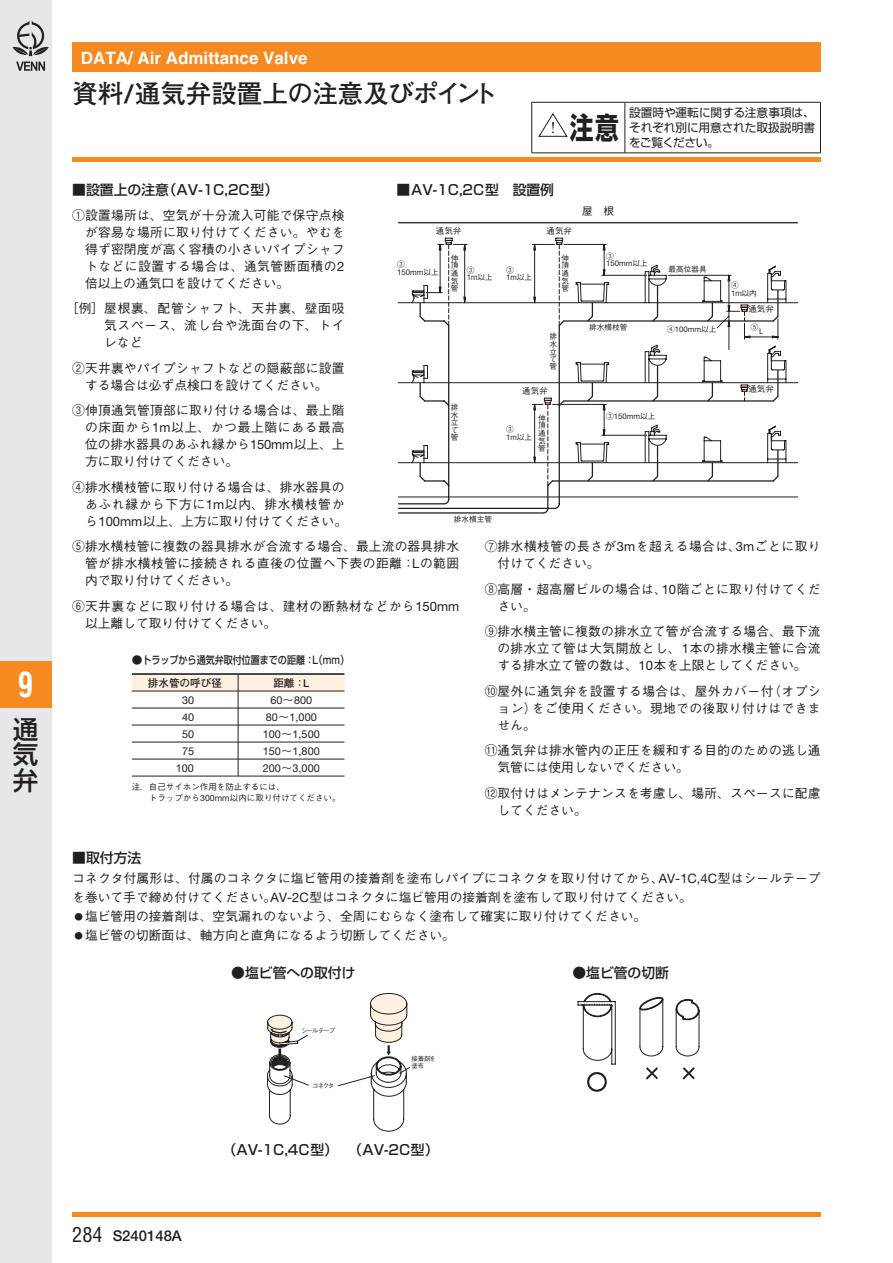
<style>
.page{position:relative;width:893px;height:1263px;background:#fff}
.page>*{position:absolute;margin:0;border:0;box-sizing:border-box;transform-origin:0 0}
.t1{font:700 condensed 34.05px "Helvetica";color:#fff;scale:.9 1}
.t2{font:700 29.7px "Shin Go Pro";color:#231f20;scale:.8 1}
.t3{font:700 25.5px "Futo Go B101 Pro";color:#231f20}
.t4{font:500 25.5px/25.5px "Shin Go Pro";color:#231f20;text-align:justify}
.t5{font:700 16.95px "Helvetica";color:#fff}
.t6{font:500 14.85px "Helvetica Neue";color:#231f20}
.t7{font:500 13.8px "Shin Go Pro";color:#231f20}
.t8{font:500 12.75px/17px "Gothic BBB Pro";letter-spacing:.015em;color:#231f20;text-align:justify}
.t9{font:500 12.75px/17px "Gothic BBB Pro";letter-spacing:.035em;color:#231f20}
.t10{font:500 12.75px/17px "Gothic BBB Pro";letter-spacing:.04em;color:#231f20}
.t11{font:11.7px/14.9px "Shin Go Pro";letter-spacing:-.005em;color:#231f20;text-align:justify}
.t12{font:10.8px/17px "Helvetica Neue";color:#231f20;text-align:center}
.t13{font:500 10.65px "Shin Go Pro";color:#231f20}
.t14{font:700 10.65px "Futo Go B101 Pro";color:#231f20}
.t15{font:10.65px "Gothic BBB Pro Medium 90 pv RKSJ H";color:#231f20}
.t16{font:500 8.55px/10.6px "Gothic BBB Pro";color:#231f20}
.t17{font:8.55px "Gothic BBB Pro Medium 90 pv RKSJ H";color:#231f20}
.t18{font:7.8px "Helvetica Neue";color:#231f20}
.t19{font:7.65px/7.6px "Gothic BBB Pro Medium 90 pv RKSJ H";color:#231f20}
.t20{font:7.65px/7.6px "Gothic BBB Pro Medium 90 pv RKSJ V";color:#231f20;text-align:justify}
.t21{font:6.45px/7.6px "Gothic BBB Pro Medium 90 pv RKSJ H";letter-spacing:-.135em;color:#231f20}
.s1{font-family:"Helvetica Neue";font-weight:500}
.s2{font-family:"Helvetica Neue";font-weight:400;font-size:13.05px}
.s3{font-family:"Gothic BBB Pro Medium 90 pv RKSJ H";font-size:7.65px}
.s4{font-family:"Helvetica Neue";font-size:7.8px}
.s5{font-family:"Gothic BBB Pro";font-weight:500;font-size:10.65px}
.s6{font-family:"Helvetica Neue";font-weight:400;font-size:8.7px}
.s7{font-size:8.55px}
.s8{font-family:"Helvetica";font-weight:400;font-stretch:condensed;font-size:20.25px}
</style>
<div class="page">
<div style="left:0;top:0;width:51px;height:1263px;background:#e6e7e9"></div>
<hr style="left:72px;top:1212px;width:749px;height:4px;background:#f6891f">
<div style="left:72px;top:157px;width:749px;height:5px;background:#f6891f"></div>
<div style="left:72px;top:43px;width:749px;height:29px;background:#f6891f"></div>
<svg style="left:16px;top:62px;width:29px;height:9px"></svg>
<svg style="left:13px;top:20px;width:36px;height:36px"></svg>
<div style="left:0;top:661px;width:51px;height:47px;background:#f6891f"></div>
<hr style="left:531px;top:102px;width:94px;height:1px;background:#231f20">
<hr style="left:531px;top:102px;width:1px;height:51px;background:#231f20">
<hr style="left:625px;top:102px;width:196px;height:1px;background:#231f20">
<hr style="left:625px;top:102px;width:1px;height:51px;background:#231f20">
<hr style="left:820px;top:102px;width:1px;height:51px;background:#231f20">
<hr style="left:531px;top:153px;width:94px;height:1px;background:#231f20">
<hr style="left:625px;top:153px;width:196px;height:1px;background:#231f20">
<svg style="left:538px;top:113px;width:30px;height:24px"></svg>
<div style="left:132px;top:674px;width:212px;height:17px;background:#fef1e2"></div>
<hr style="left:132px;top:673px;width:212px;height:2px;background:#231f20">
<hr style="left:132px;top:691px;width:212px;height:1px;background:#231f20">
<hr style="left:132px;top:708px;width:212px;height:1px;background:#231f20">
<hr style="left:132px;top:725px;width:212px;height:1px;background:#231f20">
<hr style="left:132px;top:742px;width:212px;height:1px;background:#231f20">
<hr style="left:132px;top:759px;width:212px;height:1px;background:#231f20">
<hr style="left:132px;top:776px;width:212px;height:1px;background:#231f20">
<hr style="left:238px;top:674px;width:1px;height:102px;background:#231f20">
<hr style="left:398px;top:508px;width:157px;height:1px;background:#231f20">
<hr style="left:398px;top:512px;width:145px;height:2px;background:#231f20">
<hr style="left:398px;top:503px;width:46px;height:1px;background:#231f20">
<svg style="left:397px;top:238px;width:401px;height:260px"></svg>
<svg style="left:426px;top:244px;width:352px;height:219px"></svg>
<hr style="left:398px;top:222px;width:400px;height:1px;background:#231f20">
<svg style="left:706px;top:303px;width:23px;height:25px"></svg>
<svg style="left:577px;top:993px;width:123px;height:99px"></svg>
<svg style="left:267px;top:993px;width:143px;height:139px"></svg>
<h1 class="t1" style="left:18px;top:663px;width:19px">9</h1>
<h3 class="t4" style="left:13px;top:713px;width:27px">通気弁</h3>
<h3 class="t5" style="left:81px;top:48px;width:228px">DATA/ Air Admittance Valve</h3>
<h3 class="t3" style="left:72px;top:73px;width:427px">資料<span class="s1">/</span>通気弁設置上の注意及びポイント</h3>
<h2 class="t2" style="left:570px;top:104px;width:63px">注意</h2>
<p class="t11" style="left:629px;top:104px;width:187px">設置時や運転に関する注意事項は、それぞれ別に用意された取扱説明書をご覧ください。</p>
<p class="t7" style="left:72px;top:178px;width:207px">■設置上の注意（AV-1C,2C型）</p>
<p class="t8" style="left:85px;top:205px;width:261px;text-indent:-13px">①設置場所は、空気が十分流入可能で保守点検が容易な場所に取り付けてください。やむを得ず密閉度が高く容積の小さいパイプシャフトなどに設置する場合は、通気管断面積の<span class="s2">2</span>倍以上の通気口を設けてください。</p>
<p class="t8" style="left:104px;top:298px;width:242px;text-indent:-38px">［例］屋根裏、配管シャフト、天井裏、壁面吸気スペース、流し台や洗面台の下、トイレなど</p>
<p class="t8" style="left:72px;top:358px;width:274px;text-align:center">②天井裏やパイプシャフトなどの隠蔽部に設置する場合は必ず点検口を設けてください。</p>
<p class="t8" style="left:85px;top:400px;width:261px;text-indent:-13px">③伸頂通気管頂部に取り付ける場合は、最上階の床面から<span class="s2">1m</span>以上、かつ最上階にある最高位の排水器具のあふれ縁から<span class="s2">150mm</span>以上、上方に取り付けてください。</p>
<p class="t8" style="left:85px;top:477px;width:264px;text-align:left;text-indent:-13px">④排水横枝管に取り付ける場合は、排水器具のあふれ縁から下方に<span class="s2">1m</span>以内、排水横枝管から<span class="s2">100mm</span>以上、上方に取り付けてください。</p>
<p class="t7" style="left:397px;top:178px;width:159px">■AV-1C,2C型　設置例</p>
<p class="t17" style="left:436px;top:224px;width:27px">通気弁</p>
<p class="t17" style="left:546px;top:224px;width:27px">通気弁</p>
<p class="t19" style="left:397px;top:260px;width:9px">③</p>
<p class="t18" style="left:397px;top:267px;width:43px">150mm<span class="s3">以上</span></p>
<p class="t20" style="left:451px;top:253px;width:9px">伸頂通気管</p>
<p class="t20" style="left:561px;top:253px;width:9px">伸頂通気管</p>
<p class="t19" style="left:506px;top:265px;width:27px">③<br><span class="s4">1</span>ｍ以上</p>
<p class="t19" style="left:467px;top:265px;width:27px">③<br><span class="s4">1</span>ｍ以上</p>
<p class="t15" style="left:582px;top:202px;width:33px">屋　根</p>
<p class="t19" style="left:606px;top:251px;width:9px">③</p>
<p class="t18" style="left:606px;top:258px;width:43px">150mm<span class="s3">以上</span></p>
<p class="t19" style="left:668px;top:264px;width:40px">最高位器具</p>
<p class="t20" style="left:549px;top:332px;width:9px">排水</p>
<p class="t20" style="left:549px;top:347px;width:9px">立て管</p>
<p class="t17" style="left:522px;top:383px;width:27px">通気弁</p>
<p class="t20" style="left:451px;top:403px;width:9px">排水立て管</p>
<p class="t20" style="left:538px;top:413px;width:9px">伸頂通気管</p>
<p class="t19" style="left:506px;top:425px;width:27px">③<br><span class="s4">1</span>ｍ以上</p>
<p class="t19" style="left:589px;top:322px;width:40px">排水横枝管</p>
<p class="t18" style="left:667px;top:323px;width:51px"><span class="s3">④</span>100mm<span class="s3">以上</span></p>
<p class="t18" style="left:606px;top:410px;width:51px"><span class="s3">③</span>150mm<span class="s3">以上</span></p>
<p class="t19" style="left:731px;top:280px;width:27px">④<br><span class="s4">1</span>ｍ以内</p>
<p class="t19" style="left:751px;top:322px;width:9px">⑤</p>
<p class="t17" style="left:748px;top:302px;width:27px">通気弁</p>
<p class="t19" style="left:757px;top:326px;width:9px">Ｌ</p>
<p class="t17" style="left:748px;top:382px;width:27px">通気弁</p>
<p class="t19" style="left:454px;top:514px;width:40px">排水横主管</p>
<p class="t8" style="left:85px;top:536px;width:376px;text-indent:-13px">⑤排水横枝管に複数の器具排水が合流する場合、最上流の器具排水管が排水横枝管に接続される直後の位置へ下表の距離：<span class="s2">L</span>の範囲内で取り付けてください。</p>
<p class="t9" style="left:85px;top:596px;width:376px;text-indent:-13px">⑥天井裏などに取り付ける場合は、建材の断熱材などから<span class="s2">150mm</span>以上離して取り付けてください。</p>
<p class="t13" style="left:132px;top:651px;width:219px">●トラップから通気弁取付位置までの距離：L（mm）</p>
<p class="t14" style="left:148px;top:674px;width:76px">排水管の呼び径</p>
<p class="t12" style="left:176px;top:691px;width:20px">30<br>40<br>50<br>75<br>100</p>
<p class="t14" style="left:273px;top:674px;width:37px">距離：<span class="s1">L</span></p>
<p class="t12" style="left:263px;top:691px;width:58px">60<span class="s5">～</span>800<br>80<span class="s5">～</span>1,000<br>100<span class="s5">～</span>1,500<br>150<span class="s5">～</span>1,800<br>200<span class="s5">～</span>3,000</p>
<p class="t16" style="left:132px;top:780px;width:210px">注．自己サイホン作用を防止するには、<br>　　トラップから<span class="s6">300mm</span>以内に取り付けてください。</p>
<p class="t10" style="left:497px;top:536px;width:325px;text-indent:-13px">⑦排水横枝管の長さが<span class="s2">3m</span>を超える場合は、<span class="s2">3m</span>ごとに取り付けてください。</p>
<p class="t8" style="left:497px;top:579px;width:325px;text-indent:-13px">⑧高層・超高層ビルの場合は、<span class="s2">10</span>階ごとに取り付けてください。</p>
<p class="t8" style="left:497px;top:621px;width:325px;text-indent:-13px">⑨排水横主管に複数の排水立て管が合流する場合、最下流の排水立て管は大気開放とし、<span class="s2">1</span>本の排水横主管に合流する排水立て管の数は、<span class="s2">10</span>本を上限としてください。</p>
<p class="t8" style="left:497px;top:681px;width:325px;text-indent:-13px">⑩屋外に通気弁を設置する場合は、屋外カバー付（オプション）をご使用ください。現地での後取り付けはできません。</p>
<p class="t8" style="left:497px;top:740px;width:325px;text-indent:-13px">⑪通気弁は排水管内の正圧を緩和する目的のための逃し通気管には使用しないでください。</p>
<p class="t8" style="left:497px;top:783px;width:325px;text-indent:-13px">⑫取付けはメンテナンスを考慮し、場所、スペースに配慮してください。</p>
<p class="t7" style="left:72px;top:846px;width:71px">■取付方法</p>
<p class="t8" style="left:72px;top:867px;width:750px;line-height:19.2px">コネクタ付属形は、付属のコネクタに塩ビ管用の接着剤を塗布しパイプにコネクタを取り付けてから、<span class="s2">AV-1C,4C</span>型はシールテープを巻いて手で締め付けてください。<span class="s2">AV-2C</span>型はコネクタに塩ビ管用の接着剤を塗布して取り付けてください。</p>
<p class="t8" style="left:74px;top:906px;width:573px"><span class="s7">●</span> 塩ビ管用の接着剤は、空気漏れのないよう、全周にむらなく塗布して確実に取り付けてください。</p>
<p class="t8" style="left:74px;top:925px;width:382px"><span class="s7">●</span> 塩ビ管の切断面は、軸方向と直角になるよう切断してください。</p>
<p class="t7" style="left:231px;top:961px;width:126px">●塩ビ管への取付け</p>
<p class="t7" style="left:572px;top:961px;width:98px">●塩ビ管の切断</p>
<p class="t21" style="left:301px;top:1025px;width:36px">シールテープ</p>
<p class="t21" style="left:312px;top:1081px;width:23px">コネクタ</p>
<p class="t21" style="left:411px;top:1054px;width:26px">接着剤を塗布</p>
<p class="t6" style="left:72px;top:1227px;width:111px"><span class="s8">284</span> S240148A</p>
<p class="t7" style="left:223px;top:1139px;width:217px">（AV-1C,4C型） （AV-2C型）</p>
</div>
